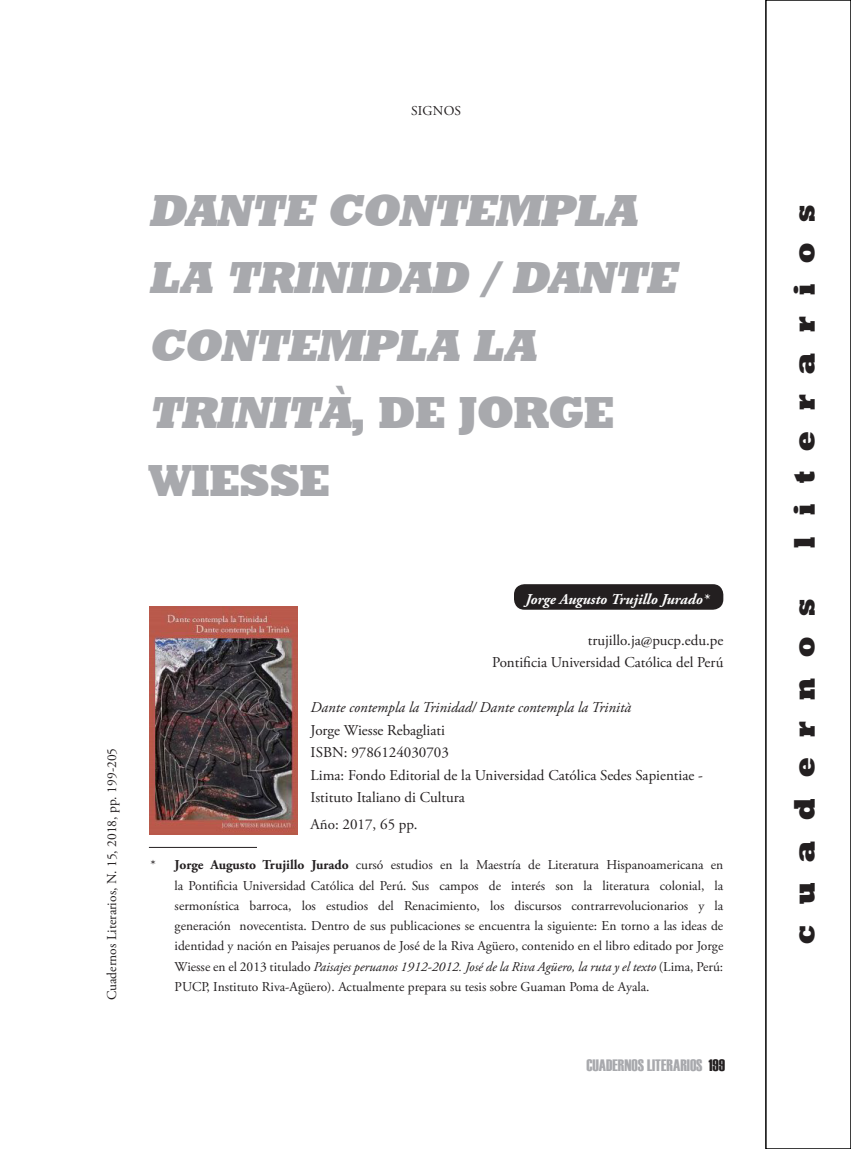
<style>
.page{position:relative;width:851px;height:1149px;background:#fff}
.page>*{position:absolute;margin:0;border:0;box-sizing:border-box;transform-origin:0 0}
.CL-TITULO-SUB-ART{font:italic 45px/67.5px "Geometric Slab 712 BT Extra Bold A";color:#a8a9ad}
._003_media_literatur{font:30px "Geometric Slab 712 BT Extra Bold A";letter-spacing:.7em;color:#231f20}
._005_cita{font:16.5px "Haettenschweiler";color:#a8a9ad}
.CL-Abstract{font:15px/22.5px "Adobe Garamond Pro";color:#231f20}
.CL-Abstract-2{font:italic 15px "Adobe Garamond Pro";color:#231f20}
.nombre{font:italic 700 15px "Adobe Garamond Pro";color:#fff}
.CL-pie_de_pagina{font:13.5px/20.2px "Adobe Garamond Pro";color:#231f20;text-align:justify}
.s1{font-style:normal}
.s2{font-weight:700}
.s3{font-style:italic}
.s4{color:#231f20}
</style>
<div class="page">
<div style="left:514px;top:584px;width:209px;height:25px;background:#231f20;border-radius:10px"></div>
<img style="left:150px;top:606px;width:148px;height:228px">
<div style="left:765px;top:0;width:85px;height:1148px;border:2px solid #000"></div>
<hr style="left:149px;top:846px;width:108px;height:1px;background:#231f20">
<p class="CL-pie_de_pagina" style="left:411px;top:101px;width:52px">SIGNOS</p>
<p class="CL-TITULO-SUB-ART" style="left:149px;top:175px;width:538px">DANTE CONTEMPLA<br>LA TRINIDAD / DANTE<br>CONTEMPLA LA<br>TRINITÀ<span class="s1">, DE JORGE<br>WIESSE</span></p>
<p class="CL-pie_de_pagina" style="left:102px;top:999px;width:253px;rotate:-90deg">Cuadernos Literarios, N. 15, 2018, pp. 199-205</p>
<p class="nombre" style="left:525px;top:590px;width:185px">Jorge Augusto Trujillo Jurado*</p>
<p class="CL-Abstract" style="left:587px;top:629px;width:137px">trujillo.ja@pucp.edu.pe</p>
<p class="CL-Abstract" style="left:492px;top:651px;width:232px">Pontificia Universidad Católica del Perú</p>
<p class="CL-Abstract-2" style="left:310px;top:698px;width:322px">Dante contempla la Trinidad/ Dante contempla la Trinità</p>
<p class="CL-Abstract" style="left:310px;top:719px;width:136px">Jorge Wiesse Rebagliati</p>
<p class="CL-Abstract" style="left:310px;top:741px;width:140px">ISBN: 9786124030703</p>
<p class="CL-Abstract" style="left:310px;top:764px;width:394px">Lima: Fondo Editorial de la Universidad Católica Sedes Sapientiae -<br>Istituto Italiano di Cultura</p>
<p class="CL-Abstract" style="left:310px;top:813px;width:108px">Año: 2017, 65 pp.</p>
<p class="CL-pie_de_pagina" style="left:175px;top:855px;width:550px;text-indent:-24px">* <span class="s2">Jorge Augusto Trujillo Jurado</span> cursó estudios en la Maestría de Literatura Hispanoamericana en la Pontificia Universidad Católica del Perú. Sus campos de interés son la literatura colonial, la sermonística barroca, los estudios del Renacimiento, los discursos contrarrevolucionarios y la generación novecentista. Dentro de sus publicaciones se encuentra la siguiente: En torno a las ideas de identidad y nación en Paisajes peruanos de José de la Riva Agüero, contenido en el libro editado por Jorge Wiesse en el 2013 titulado <span class="s3">Paisajes peruanos 1912-2012. José de la Riva Agüero, la ruta y el texto</span> (Lima, Perú:<br>PUCP, Instituto Riva-Agüero). Actualmente prepara su tesis sobre Guaman Poma de Ayala.</p>
<p class="_005_cita" style="left:586px;top:1055px;width:140px">CUADERNOS LITERARIOS <span class="s4">199</span></p>
<p class="_003_media_literatur" style="left:785px;top:547px;width:344px;rotate:-90deg">literarios</p>
<p class="_003_media_literatur" style="left:785px;top:943px;width:346px;rotate:-90deg">cuadernos</p>
</div>
